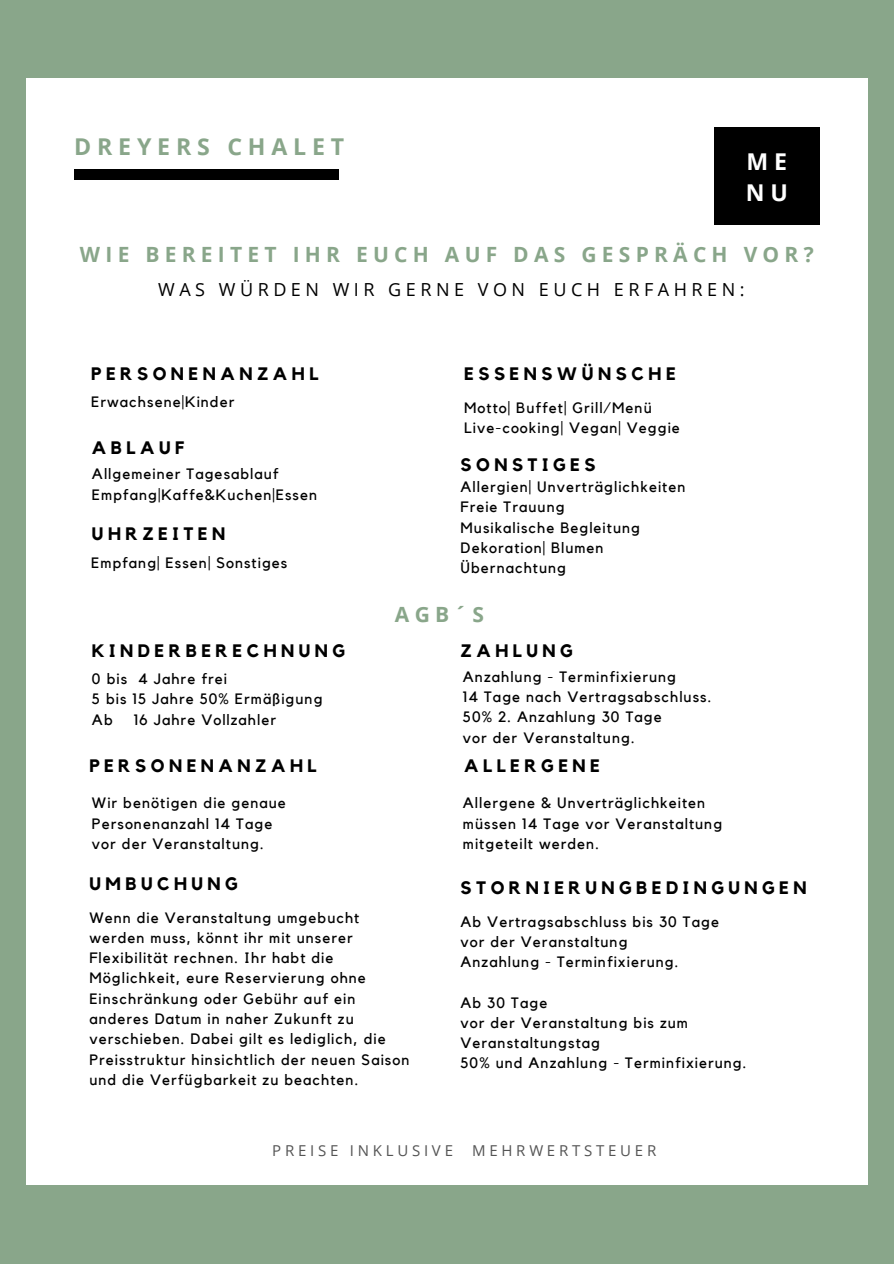
<style>
.page{position:relative;width:894px;height:1264px;background:#fff}
.page>*{position:absolute;margin:0;border:0;box-sizing:border-box;transform-origin:0 0}
.t1{font:700 23.1px "Open Sans";letter-spacing:.25em;color:#89a68a}
.t2{font:700 23.1px/31.8px "Open Sans";color:#fff}
.t3{font:700 21px "Open Sans";letter-spacing:.25em;color:#89a68a}
.t4{font:700 18px "Kollektif";letter-spacing:.25em;color:#000}
.t5{font:18px "Open Sans";letter-spacing:.25em;color:#000}
.t6{font:15px/20.2px "Kollektif";letter-spacing:.07em;color:#000}
.t7{font:15px "Open Sans";letter-spacing:.25em;color:#545454}
</style>
<div class="page">
<div style="left:0;top:0;width:893px;height:1263px;background:#89a68a"></div>
<div style="left:26px;top:79px;width:841px;height:1105px;background:#fff"></div>
<div style="left:713px;top:127px;width:106px;height:98px;background:#000"></div>
<div style="left:74px;top:170px;width:265px;height:10px;background:#000"></div>
<p class="t1" style="left:74px;top:130px;width:271px">DREYERS CHALET</p>
<h1 class="t2" style="left:745px;top:145px;width:44px">M E<br>N U</h1>
<h1 class="t3" style="left:80px;top:239px;width:735px">WIE BEREITET IHR EUCH AUF DAS GESPRÄCH VOR?</h1>
<p class="t5" style="left:158px;top:276px;width:587px">WAS WÜRDEN WIR GERNE VON EUCH ERFAHREN:</p>
<h1 class="t4" style="left:91px;top:365px;width:228px">PERSONENANZAHL</h1>
<h3 class="t6" style="left:91px;top:392px;width:145px">Erwachsene|Kinder</h3>
<h2 class="t4" style="left:92px;top:439px;width:94px">ABLAUF</h2>
<p class="t6" style="left:92px;top:464px;width:188px">Allgemeiner Tagesablauf</p>
<h2 class="t6" style="left:92px;top:485px;width:226px">Empfang|Kaffe&amp;Kuchen|Essen</h2>
<p class="t4" style="left:92px;top:525px;width:135px">UHRZEITEN</p>
<p class="t6" style="left:91px;top:553px;width:197px">Empfang| Essen| Sonstiges</p>
<h2 class="t4" style="left:92px;top:642px;width:254px">KINDERBERECHNUNG</h2>
<p class="t6" style="left:92px;top:669px;width:136px">0 bis 4 Jahre frei</p>
<p class="t6" style="left:92px;top:689px;width:232px">5 bis 15 Jahre 50% Ermäßigung</p>
<p class="t6" style="left:92px;top:710px;width:22px">Ab</p>
<p class="t6" style="left:134px;top:710px;width:144px">16 Jahre Vollzahler</p>
<h1 class="t4" style="left:89px;top:757px;width:228px">PERSONENANZAHL</h1>
<h2 class="t6" style="left:92px;top:793px;width:195px">Wir benötigen die genaue<br>Personenanzahl 14 Tage</h2>
<p class="t6" style="left:92px;top:834px;width:173px">vor der Veranstaltung.</p>
<p class="t4" style="left:464px;top:365px;width:213px">ESSENSWÜNSCHE</p>
<h2 class="t6" style="left:464px;top:398px;width:189px">Motto| Buffet| Grill/Menü</h2>
<p class="t6" style="left:464px;top:418px;width:217px">Live-cooking| Vegan| Veggie</p>
<h2 class="t4" style="left:460px;top:457px;width:136px">SONSTIGES</h2>
<p class="t6" style="left:460px;top:477px;width:226px">Allergien| Unverträglichkeiten</p>
<p class="t6" style="left:460px;top:497px;width:106px">Freie Trauung</p>
<h2 class="t6" style="left:460px;top:517px;width:181px">Musikalische Begleitung</h2>
<p class="t6" style="left:460px;top:538px;width:145px">Dekoration| Blumen</p>
<p class="t6" style="left:460px;top:558px;width:107px">Übernachtung</p>
<p class="t3" style="left:395px;top:599px;width:91px">AGB´S</p>
<p class="t4" style="left:460px;top:642px;width:114px">ZAHLUNG</p>
<p class="t6" style="left:463px;top:667px;width:215px">Anzahlung - Terminfixierung</p>
<p class="t6" style="left:463px;top:687px;width:250px">14 Tage nach Vertragsabschluss.</p>
<h2 class="t6" style="left:463px;top:707px;width:200px">50% 2. Anzahlung 30 Tage</h2>
<h2 class="t6" style="left:463px;top:728px;width:173px">vor der Veranstaltung.</h2>
<p class="t4" style="left:464px;top:757px;width:137px">ALLERGENE</p>
<p class="t6" style="left:463px;top:793px;width:261px">Allergene &amp; Unverträglichkeiten müssen 14 Tage vor Veranstaltung mitgeteilt werden.</p>
<p class="t4" style="left:89px;top:875px;width:150px">UMBUCHUNG</p>
<p class="t4" style="left:460px;top:879px;width:347px">STORNIERUNGBEDINGUNGEN</p>
<p class="t6" style="left:89px;top:907px;width:321px">Wenn die Veranstaltung umgebucht werden muss, könnt ihr mit unserer Flexibilität rechnen. Ihr habt die Möglichkeit, eure Reservierung ohne Einschränkung oder Gebühr auf ein anderes Datum in naher Zukunft zu verschieben. Dabei gilt es lediglich, die Preisstruktur hinsichtlich der neuen Saison und die Verfügbarkeit zu beachten.</p>
<h2 class="t6" style="left:460px;top:911px;width:260px">Ab Vertragsabschluss bis 30 Tage</h2>
<p class="t6" style="left:460px;top:932px;width:168px">vor der Veranstaltung</p>
<h2 class="t6" style="left:460px;top:952px;width:219px">Anzahlung - Terminfixierung.</h2>
<p class="t6" style="left:460px;top:992px;width:88px">Ab 30 Tage</p>
<p class="t6" style="left:460px;top:1013px;width:229px">vor der Veranstaltung bis zum<br>Veranstaltungstag</p>
<p class="t6" style="left:460px;top:1053px;width:287px">50% und Anzahlung - Terminfixierung.</p>
<p class="t7" style="left:272px;top:1139px;width:182px">PREISE INKLUSIVE</p>
<p class="t7" style="left:472px;top:1139px;width:186px">MEHRWERTSTEUER</p>
</div>
